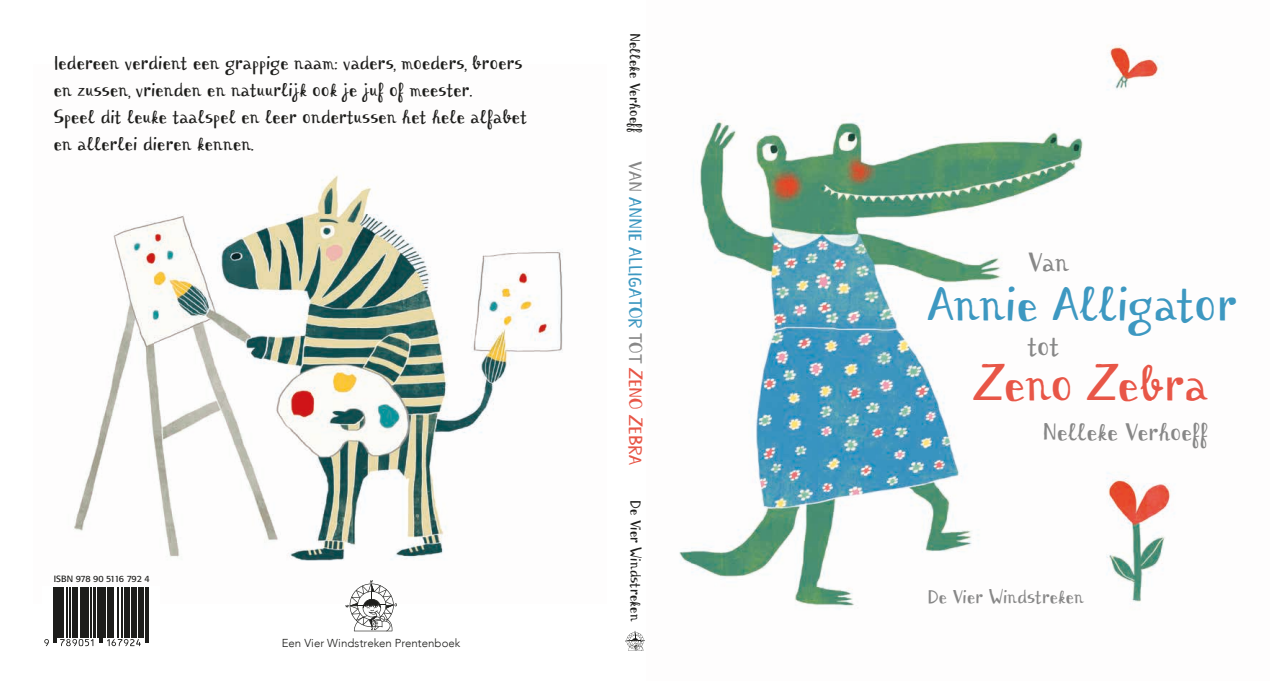
<style>
.page{position:relative;width:1270px;height:681px;background:#fff}
.page>*{position:absolute;margin:0;border:0;box-sizing:border-box;transform-origin:0 0}
.t1{font:40px "Name Book 2";color:#3d98c1}
.t2{font:40px "Name Book 2";color:#e85647}
.t3{font:22px "Name Book 2";color:#878787}
.t4{font:20px "Name Book 2";color:#878787}
.t5{font:15.5px/27px "Name Book 2";color:#1d1d1b}
.t6{font:15.5px "Name Book 2";color:#878787}
.t7{font:15px "Name Book 2";color:#3d98c1}
.t8{font:12px "Name Book 2";color:#1d1d1b}
.t9{font:300 11.5px "Avenir";letter-spacing:.005em;color:#1d1d1b}
.t10{font:9px "Formata BQ";letter-spacing:-.045em;color:#1d1d1b}
.s1{color:#878787}
.s2{color:#e85647}
</style>
<div class="page">
<img style="left:679px;top:45px;width:492px;height:561px">
<img style="left:73px;top:175px;width:490px;height:386px">
<svg style="left:625px;top:631px;width:20px;height:19px"></svg>
<svg style="left:46px;top:587px;width:102px;height:60px;fill:#1d1d1b"></svg>
<hr style="left:54px;top:587px;width:1px;height:50px;background:#1d1d1b">
<hr style="left:56px;top:587px;width:1px;height:50px;background:#1d1d1b">
<hr style="left:58px;top:587px;width:3px;height:50px;background:#1d1d1b">
<hr style="left:62px;top:587px;width:2px;height:50px;background:#1d1d1b">
<hr style="left:67px;top:587px;width:1px;height:50px;background:#1d1d1b">
<hr style="left:70px;top:587px;width:1px;height:50px;background:#1d1d1b">
<hr style="left:73px;top:587px;width:1px;height:50px;background:#1d1d1b">
<hr style="left:75px;top:587px;width:3px;height:50px;background:#1d1d1b">
<hr style="left:81px;top:587px;width:2px;height:50px;background:#1d1d1b">
<hr style="left:84px;top:587px;width:1px;height:50px;background:#1d1d1b">
<hr style="left:86px;top:587px;width:3px;height:50px;background:#1d1d1b">
<hr style="left:91px;top:587px;width:1px;height:50px;background:#1d1d1b">
<hr style="left:94px;top:587px;width:2px;height:50px;background:#1d1d1b">
<hr style="left:98px;top:587px;width:1px;height:50px;background:#1d1d1b">
<hr style="left:100px;top:587px;width:1px;height:50px;background:#1d1d1b">
<hr style="left:102px;top:587px;width:1px;height:50px;background:#1d1d1b">
<hr style="left:104px;top:587px;width:2px;height:50px;background:#1d1d1b">
<hr style="left:108px;top:587px;width:2px;height:50px;background:#1d1d1b">
<hr style="left:111px;top:587px;width:1px;height:50px;background:#1d1d1b">
<hr style="left:113px;top:587px;width:1px;height:50px;background:#1d1d1b">
<hr style="left:118px;top:587px;width:1px;height:50px;background:#1d1d1b">
<hr style="left:122px;top:587px;width:1px;height:50px;background:#1d1d1b">
<hr style="left:125px;top:587px;width:3px;height:50px;background:#1d1d1b">
<hr style="left:129px;top:587px;width:1px;height:50px;background:#1d1d1b">
<hr style="left:132px;top:587px;width:2px;height:50px;background:#1d1d1b">
<hr style="left:135px;top:587px;width:2px;height:50px;background:#1d1d1b">
<hr style="left:139px;top:587px;width:1px;height:50px;background:#1d1d1b">
<hr style="left:141px;top:587px;width:3px;height:50px;background:#1d1d1b">
<hr style="left:146px;top:587px;width:1px;height:50px;background:#1d1d1b">
<hr style="left:148px;top:587px;width:1px;height:50px;background:#1d1d1b">
<svg style="left:44px;top:637px;width:49px;height:9px"></svg>
<svg style="left:100px;top:637px;width:49px;height:9px"></svg>
<svg style="left:345px;top:580px;width:52px;height:51px"></svg>
<p class="t5" style="left:54px;top:51px;width:475px">Iedereen verdient een grappige naam: vaders, moeders, broers en zussen, vrienden en natuurlijk ook je juf of meester.<br>Speel dit leuke taalspel en leer ondertussen het hele alfabet en allerlei dieren kennen.</p>
<p class="t10" style="left:54px;top:572px;width:98px">ISBN 978 90 5116 792 4</p>
<p class="t9" style="left:282px;top:635px;width:180px">Een Vier Windstreken Prentenboek</p>
<p class="t8" style="left:641px;top:33px;width:101px;rotate:90deg">Nelleke Verhoeff</p>
<p class="t7" style="left:643px;top:161px;width:305px;rotate:90deg"><span class="s1">VAN</span> ANNIE ALLIGATOR <span class="s1">TOT</span> <span class="s2">ZENO ZEBRA</span></p>
<p class="t8" style="left:642px;top:499px;width:123px;rotate:90deg">De Vier Windstreken</p>
<h2 class="t3" style="left:1028px;top:250px;width:42px">Van</h2>
<h1 class="t1" style="left:927px;top:282px;width:311px">Annie Alligator</h1>
<h2 class="t3" style="left:1028px;top:334px;width:33px">tot</h2>
<h1 class="t2" style="left:974px;top:362px;width:236px">Zeno Zebra</h1>
<p class="t4" style="left:1042px;top:421px;width:167px">Nelleke Verhoeff</p>
<p class="t6" style="left:927px;top:588px;width:158px">De Vier Windstreken</p>
</div>
